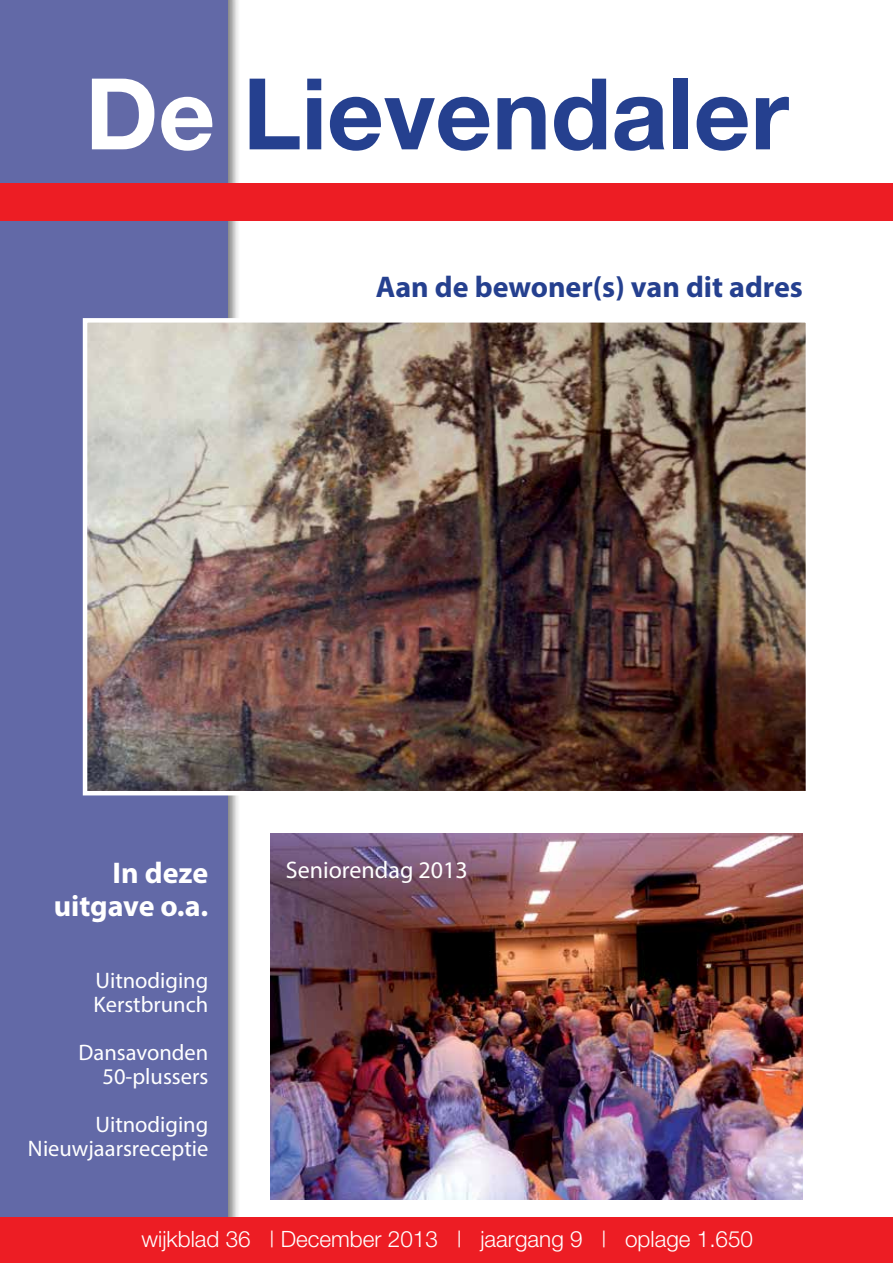
<style>
.page{position:relative;width:893px;height:1263px;background:#fff}
.page>*{position:absolute;margin:0;border:0;box-sizing:border-box;transform-origin:0 0}
.t1{font:700 99px "Helvetica Neue";color:#25408f}
.t2{font:700 30px "Myriad Pro";color:#25408f}
.t3{font:700 30px/33px "Myriad Pro";color:#fff;text-align:right}
.t4{font:24px "Myriad Pro";color:#fff}
.t5{font:22.5px/24px "Myriad Pro";color:#fff;text-align:right}
.t6{font:300 22.5px "Helvetica Neue";color:#fff}
.s1{color:#fff}
</style>
<div class="page">
<div style="left:0;top:0;width:240px;height:1263px;background:#000;opacity:.5"></div>
<div style="left:0;top:0;width:228px;height:1263px;background:#6269a7"></div>
<img style="left:88px;top:323px;width:717px;height:467px">
<div style="left:83px;top:318px;width:727px;height:477px;border:4px solid #fff"></div>
<img style="left:270px;top:834px;width:533px;height:365px">
<div style="left:0;top:184px;width:893px;height:37px;background:#ed1d24"></div>
<div style="left:0;top:1217px;width:893px;height:46px;background:#ed1d24"></div>
<h1 class="t1" style="left:85px;top:53px;width:705px"><span class="s1">De</span> Lievendaler</h1>
<h2 class="t2" style="left:376px;top:267px;width:429px">Aan de bewoner(s) van dit adres</h2>
<h2 class="t3" style="left:54px;top:855px;width:156px">In deze uitgave o.a.</h2>
<p class="t5" style="left:94px;top:968px;width:116px;text-align:left">Uitnodiging<br>Kerstbrunch</p>
<p class="t5" style="left:79px;top:1040px;width:131px">Dansavonden<br>50-plussers</p>
<p class="t5" style="left:28px;top:1112px;width:182px">Uitnodiging<br>Nieuwjaarsreceptie</p>
<p class="t4" style="left:286px;top:855px;width:183px">Seniorendag 2013</p>
<p class="t6" style="left:142px;top:1225px;width:613px">wijkblad 36 | December 2013 | jaargang 9 | oplage 1.650</p>
</div>
